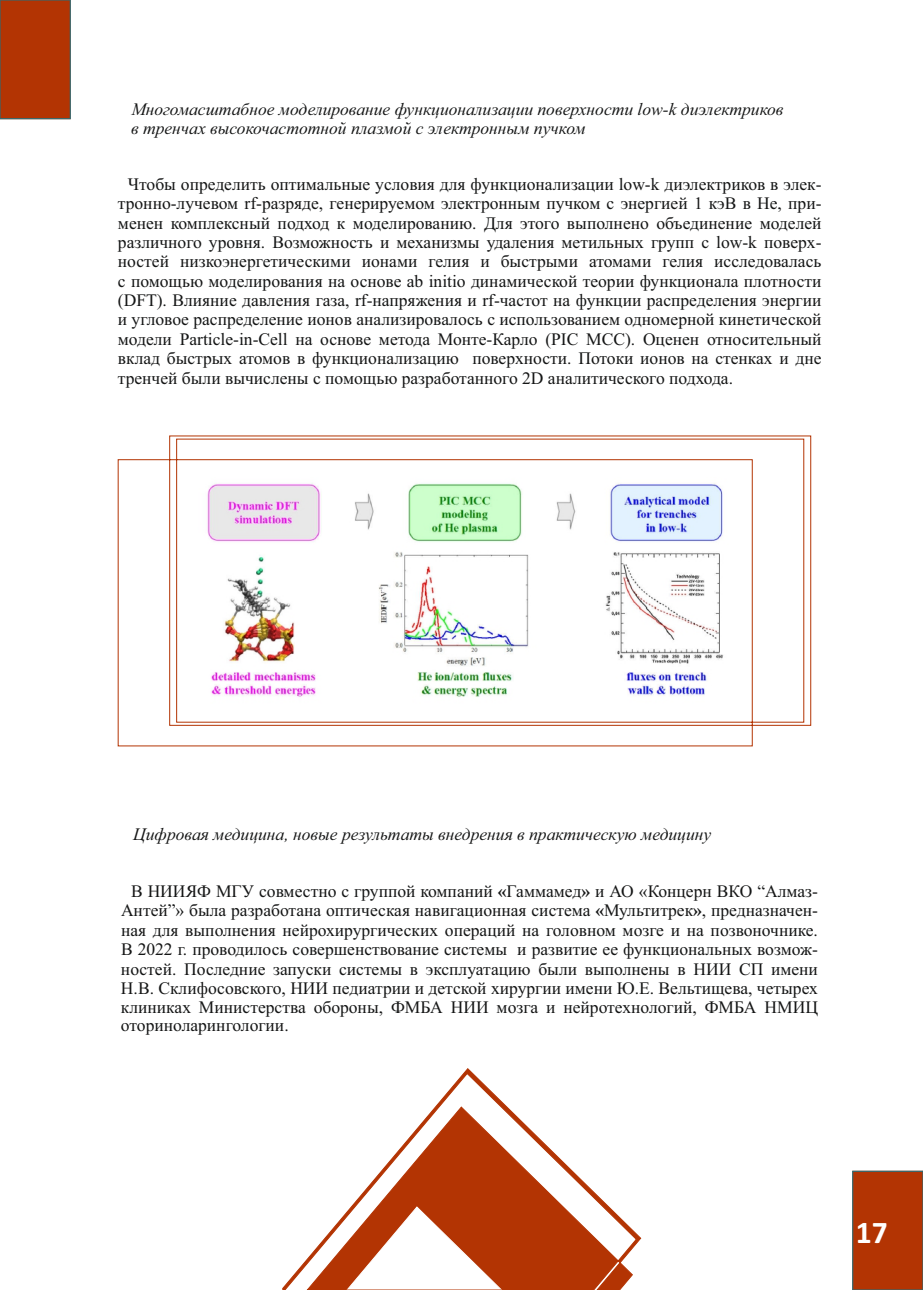
<style>
.page{position:relative;width:923px;height:1290px;background:#fff}
.page>*{position:absolute;margin:0;border:0;box-sizing:border-box;transform-origin:0 0}
.t1{font:700 31.5px "Calibri";color:#fff}
.t2{font:17.5px/19.4px "Times New Roman";color:#151616;text-align:justify}
.t3{font:italic 17.5px/19.4px "Times New Roman";color:#151616}
.s1{font-weight:700}
</style>
<div class="page">
<div style="left:852px;top:1170px;width:71px;height:120px;background:#b33403"></div>
<svg style="left:282px;top:1068px;width:360px;height:222px"></svg>
<div style="left:0;top:0;width:71px;height:120px;background:#b33403"></div>
<svg style="left:117px;top:435px;width:694px;height:312px"></svg>
<p class="t3" style="left:131px;top:101px;width:654px">Многомасштабное моделирование функционализации поверхности low-k диэлектриков в тренчах высокочастотной плазмой с электронным пучком</p>
<p class="t2" style="left:118px;top:176px;width:705px;text-indent:10px">Чтобы определить оптимальные условия для функционализации low-k диэлектриков в элек&shy;тронно-лучевом rf-разряде, генерируемом электронным пучком с энергией 1 кэВ в He, при&shy;менен комплексный подход к моделированию. Для этого выполнено объединение моделей различного уровня. Возможность и механизмы удаления метильных групп с low-k поверх&shy;ностей низкоэнергетическими ионами гелия и быстрыми атомами гелия исследовалась с помощью моделирования на основе ab initio динамической теории функционала плотности (DFT). Влияние давления газа, rf-напряжения и rf-частот на функции распределения энергии и угловое распределение ионов анализировалось с использованием одномерной кинетической модели Particle-in-Cell на основе метода Монте-Карло (PIC MCC). Оценен относительный вклад быстрых атомов в функционализацию поверхности. Потоки ионов на стенках и дне тренчей были вычислены с помощью разработанного 2D аналитического подхода.</p>
<p class="t3" style="left:133px;top:826px;width:579px">Цифровая медицина, новые результаты внедрения в практическую медицину</p>
<p class="t2" style="left:121px;top:883px;width:698px;text-indent:10px">В НИИЯФ МГУ совместно с группой компаний <span class="s1">«</span>Гаммамед<span class="s1">»</span> и АО «Концерн ВКО “Алмаз-Антей”» была разработана оптическая навигационная система <span class="s1">«</span>Мультитрек<span class="s1">»</span>, предназначен&shy;ная для выполнения нейрохирургических операций на головном мозге и на позвоночнике.<br>В 2022 г. проводилось совершенствование системы и развитие ее функциональных возмож&shy;ностей. Последние запуски системы в эксплуатацию были выполнены в НИИ СП имени Н.В. Склифосовского, НИИ педиатрии и детской хирургии имени Ю.Е. Вельтищева, четырех клиниках Министерства обороны, ФМБА НИИ мозга и нейротехнологий, ФМБА НМИЦ оториноларингологии.</p>
<h1 class="t1" style="left:856px;top:1219px;width:33px">17</h1>
</div>
